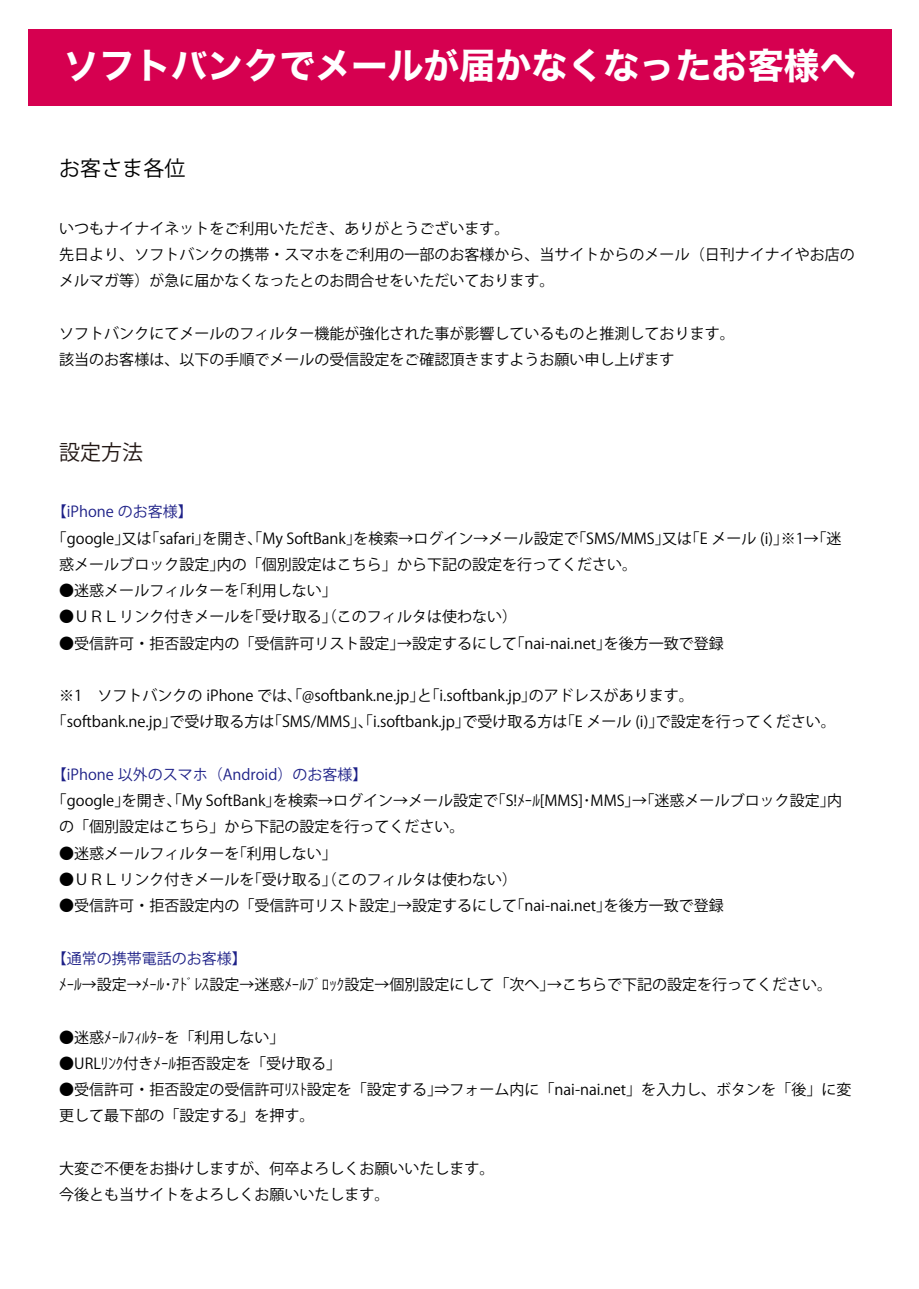
<style>
.page{position:relative;width:919px;height:1289px;background:#fff}
.page>*{position:absolute;margin:0;border:0;box-sizing:border-box;transform-origin:0 0}
.t1{font:36px "Hiragino Kaku W7 90 msp RKSJ H";color:#fff}
.t2{font:21px "Koz Go Pro";color:#000}
.t3{font:21px "Koz Go Pro";color:#231815}
.t4{font:15px/26.2px "Koz Go Pro";color:#000}
.t5{font:15px "Koz Go Pro";color:#1d2087}
</style>
<div class="page">
<div style="left:28px;top:29px;width:862px;height:76px;background:#d60050"></div>
<h1 class="t1" style="left:63px;top:47px;width:793px">ソフトバンクでメールが届かなくなったお客様へ</h1>
<h2 class="t2" style="left:59px;top:155px;width:127px">お客さま各位</h2>
<p class="t4" style="left:59px;top:215px;width:797px">いつもナイナイネットをご利用いただき、ありがとうございます。<br>先日より、ソフトバンクの携帯・スマホをご利用の一部のお客様から、当サイトからのメール（日刊ナイナイやお店のメルマガ等）が急に届かなくなったとのお問合せをいただいております。</p>
<p class="t4" style="left:59px;top:320px;width:677px">ソフトバンクにてメールのフィルター機能が強化された事が影響しているものと推測しております。該当のお客様は、以下の手順でメールの受信設定をご確認頂きますようお願い申し上げます</p>
<h2 class="t3" style="left:59px;top:438px;width:85px">設定方法</h2>
<p class="t5" style="left:52px;top:502px;width:142px">【iPhone のお客様】</p>
<p class="t4" style="left:59px;top:525px;width:783px">｢google｣又は｢safari｣を開き、｢My SoftBank｣を検索→ログイン→メール設定で｢SMS/MMS｣又は｢E メール (i)｣※1→｢迷惑メールブロック設定｣内の「個別設定はこちら」から下記の設定を行ってください。</p>
<p class="t4" style="left:59px;top:578px;width:272px">●迷惑メールフィルターを｢利用しない｣</p>
<p class="t4" style="left:59px;top:604px;width:459px">●ＵＲＬリンク付きメールを｢受け取る｣（このフィルタは使わない）</p>
<p class="t4" style="left:59px;top:630px;width:666px">●受信許可・拒否設定内の「受信許可リスト設定」→設定するにして｢nai-nai.net｣を後方一致で登録</p>
<p class="t4" style="left:59px;top:683px;width:778px">※1　ソフトバンクの iPhone では、｢@softbank.ne.jp｣と｢i.softbank.jp｣のアドレスがあります。<br>｢softbank.ne.jp｣で受け取る方は｢SMS/MMS｣、｢i.softbank.jp｣で受け取る方は｢E メール (i)｣で設定を行ってください。</p>
<p class="t5" style="left:52px;top:764px;width:317px">【iPhone 以外のスマホ（Android）のお客様】</p>
<p class="t4" style="left:59px;top:788px;width:784px">｢google｣を開き、｢My SoftBank｣を検索→ログイン→メール設定で｢S!ﾒｰﾙ[MMS]･MMS｣→｢迷惑メールブロック設定｣内の「個別設定はこちら」から下記の設定を行ってください。</p>
<p class="t4" style="left:59px;top:840px;width:272px">●迷惑メールフィルターを｢利用しない｣</p>
<p class="t4" style="left:59px;top:866px;width:459px">●ＵＲＬリンク付きメールを｢受け取る｣（このフィルタは使わない）</p>
<p class="t4" style="left:59px;top:893px;width:666px">●受信許可・拒否設定内の「受信許可リスト設定」→設定するにして｢nai-nai.net｣を後方一致で登録</p>
<p class="t5" style="left:52px;top:948px;width:197px">【通常の携帯電話のお客様】</p>
<p class="t4" style="left:59px;top:971px;width:774px">ﾒｰﾙ→設定→ﾒｰﾙ･ｱﾄﾞﾚｽ設定→迷惑ﾒｰﾙﾌﾞﾛｯｸ設定→個別設定にして「次へ」→こちらで下記の設定を行ってください。</p>
<p class="t4" style="left:59px;top:1024px;width:227px">●迷惑ﾒｰﾙﾌｨﾙﾀｰを「利用しない」</p>
<p class="t4" style="left:59px;top:1050px;width:283px">●URLﾘﾝｸ付きﾒｰﾙ拒否設定を「受け取る」</p>
<p class="t4" style="left:59px;top:1076px;width:793px">●受信許可・拒否設定の受信許可ﾘｽﾄ設定を「設定する」⇒フォーム内に「nai-nai.net」を入力し、ボタンを「後」に変更して最下部の「設定する」を押す。</p>
<p class="t4" style="left:59px;top:1155px;width:437px">大変ご不便をお掛けしますが、何卒よろしくお願いいたします。今後とも当サイトをよろしくお願いいたします。</p>
</div>
